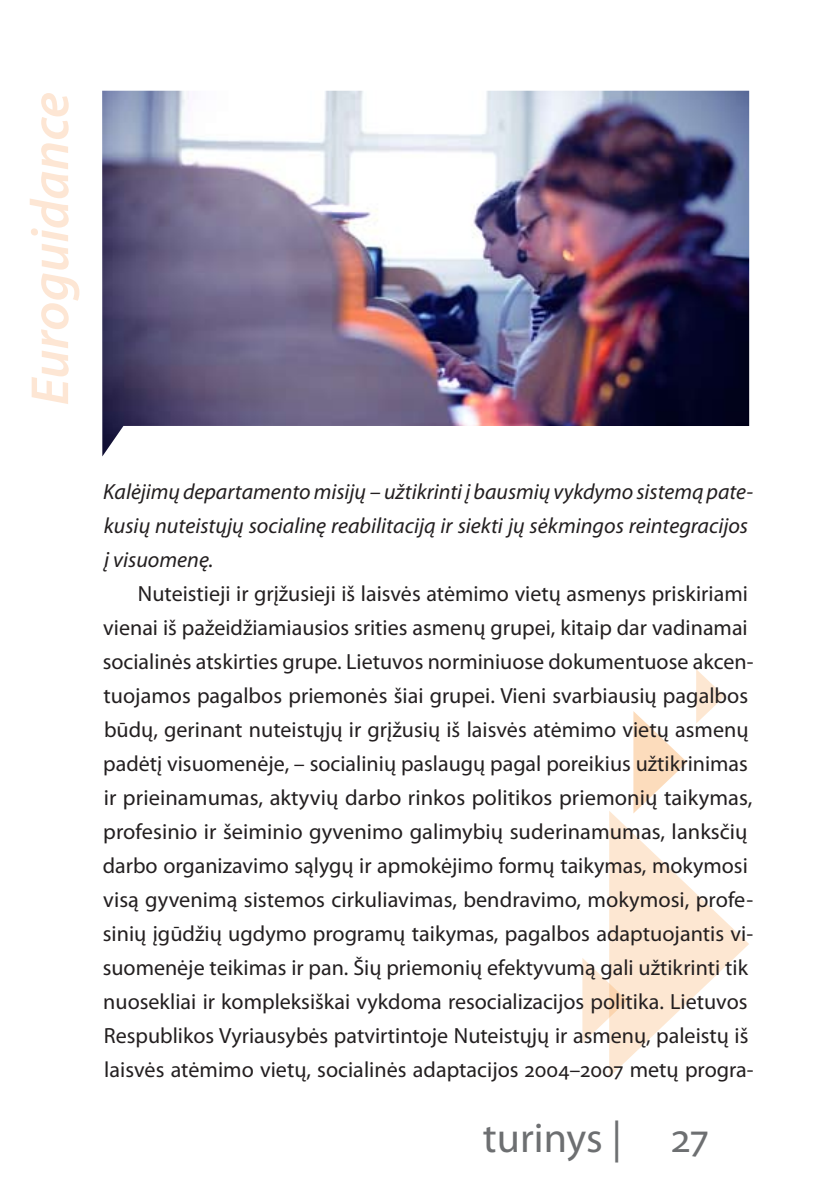
<style>
.page{position:relative;width:840px;height:1202px;background:#fff}
.page>*{position:absolute;margin:0;border:0;box-sizing:border-box;transform-origin:0 0}
.t1{font:italic 600 54px "Myriad Pro";color:#fde6d4}
.t2{font:42px "Myriad Pro";color:#6d6f71}
.t3{font:22px/34px "Myriad Pro";color:#231f20}
.t4{font:italic 22px/34px "Myriad Pro";color:#231f20}
</style>
<div class="page">
<svg style="left:582px;top:669px;width:166px;height:408px"></svg>
<img style="left:102px;top:91px;width:646px;height:365px">
<h1 class="t1" style="left:16px;top:405px;width:315px;rotate:-90deg">Euroguidance</h1>
<p class="t4" style="left:103px;top:474px;width:651px">Kalėjimų departamento misijų – užtikrinti į bausmių vykdymo sistemą pate&shy;kusių nuteistųjų socialinę reabilitaciją ir siekti jų sėkmingos reintegracijos į visuomenę.</p>
<p class="t3" style="left:103px;top:576px;width:652px;text-indent:35px">Nuteistieji ir grįžusieji iš laisvės atėmimo vietų asmenys priskiriami vienai iš pažeidžiamiausios srities asmenų grupei, kitaip dar vadinamai socialinės atskirties grupe. Lietuvos norminiuose dokumentuose akcen&shy;tuojamos pagalbos priemonės šiai grupei. Vieni svarbiausių pagalbos būdų, gerinant nuteistųjų ir grįžusių iš laisvės atėmimo vietų asmenų padėtį visuomenėje, – socialinių paslaugų pagal poreikius užtikrinimas ir prieinamumas, aktyvių darbo rinkos politikos priemonių taikymas, profesinio ir šeiminio gyvenimo galimybių suderinamumas, lanksčių darbo organizavimo sąlygų ir apmokėjimo formų taikymas, mokymosi visą gyvenimą sistemos cirkuliavimas, bendravimo, mokymosi, profe&shy;sinių įgūdžių ugdymo programų taikymas, pagalbos adaptuojantis vi&shy;suomenėje teikimas ir pan. Šių priemonių efektyvumą gali užtikrinti tik nuosekliai ir kompleksiškai vykdoma resocializacijos politika. Lietuvos Respublikos Vyriausybės patvirtintoje Nuteistųjų ir asmenų, paleistų iš laisvės atėmimo vietų, socialinės adaptacijos 2004–2007 metų progra-</p>
<h2 class="t2" style="left:482px;top:1112px;width:227px">turinys | 27</h2>
</div>
